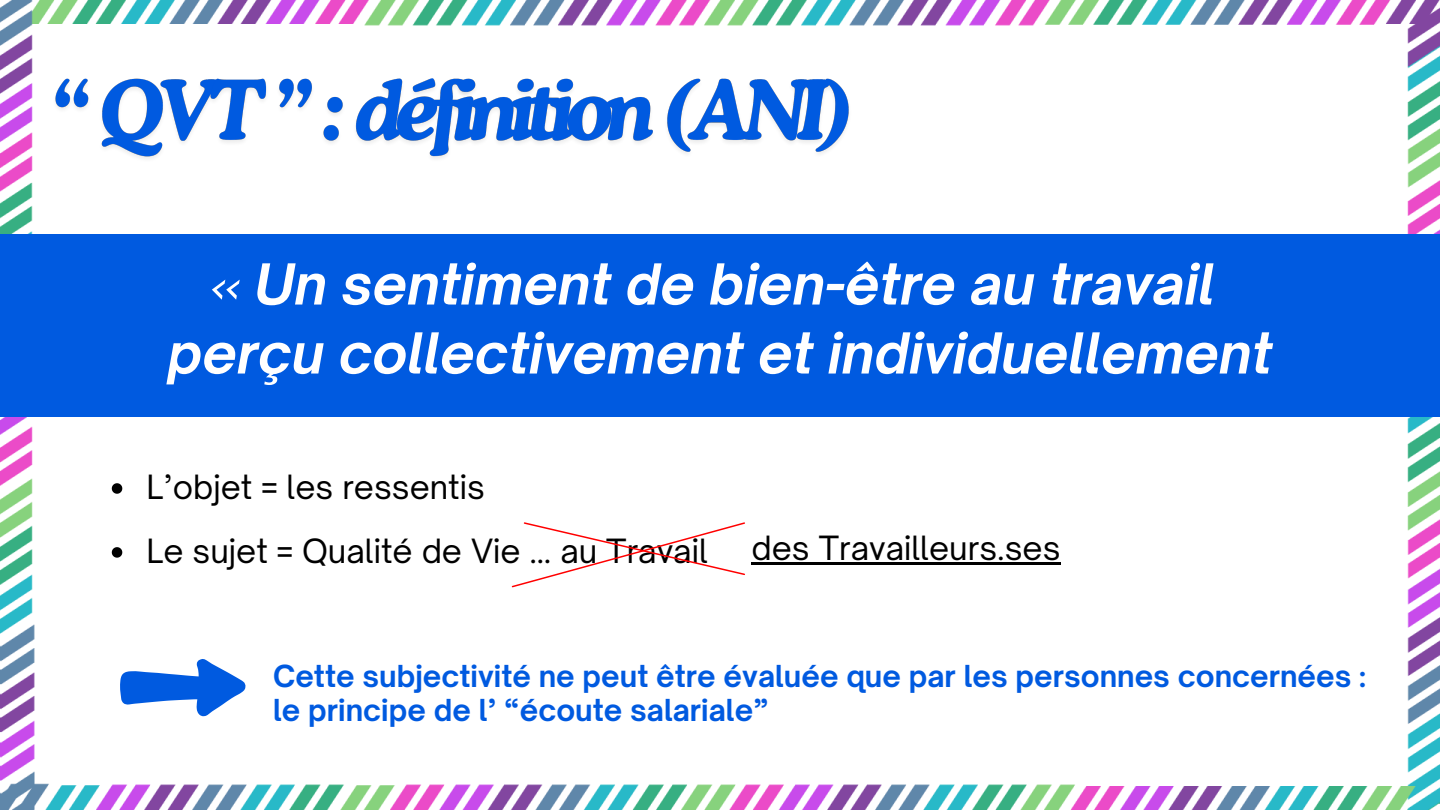
<style>
.page{position:relative;width:1440px;height:810px;background:#fff}
.page>*{position:absolute;margin:0;border:0;box-sizing:border-box;transform-origin:0 0}
.t1{font:italic 700 54px/69px "Open Sauce One";color:#fff;text-align:center}
.t2{font:32px "Open Sauce One";color:#000}
.t3{font:700 29px/34.5px "Open Sauce One";color:#005ae0}
.s1{font-weight:400}
</style>
<div class="page">
<img style="left:0;top:0;width:1440px;height:810px">
<img style="left:48px;top:60px;width:809px;height:107px">
<svg style="left:112px;top:483px;width:10px;height:11px"></svg>
<svg style="left:112px;top:547px;width:10px;height:11px"></svg>
<svg style="left:511px;top:521px;width:235px;height:67px"></svg>
<hr style="left:752px;top:562px;width:309px;height:3px;background:#000">
<svg style="left:120px;top:659px;width:126px;height:57px"></svg>
<div style="left:0;top:234px;width:1440px;height:183px;background:#005ae0"></div>
<p class="t1" style="left:168px;top:249px;width:1106px"><span class="s1">«</span> Un sentiment de bien-être au travail perçu collectivement et individuellement</p>
<h2 class="t2" style="left:147px;top:467px;width:340px">L’objet = les ressentis</h2>
<p class="t2" style="left:147px;top:531px;width:563px">Le sujet = Qualité de Vie … au Travail</p>
<p class="t2" style="left:752px;top:528px;width:311px">des Travailleurs.ses</p>
<p class="t3" style="left:273px;top:658px;width:1095px">Cette subjectivité ne peut être évaluée que par les personnes concernées : le principe de l’ “écoute salariale”</p>
</div>
